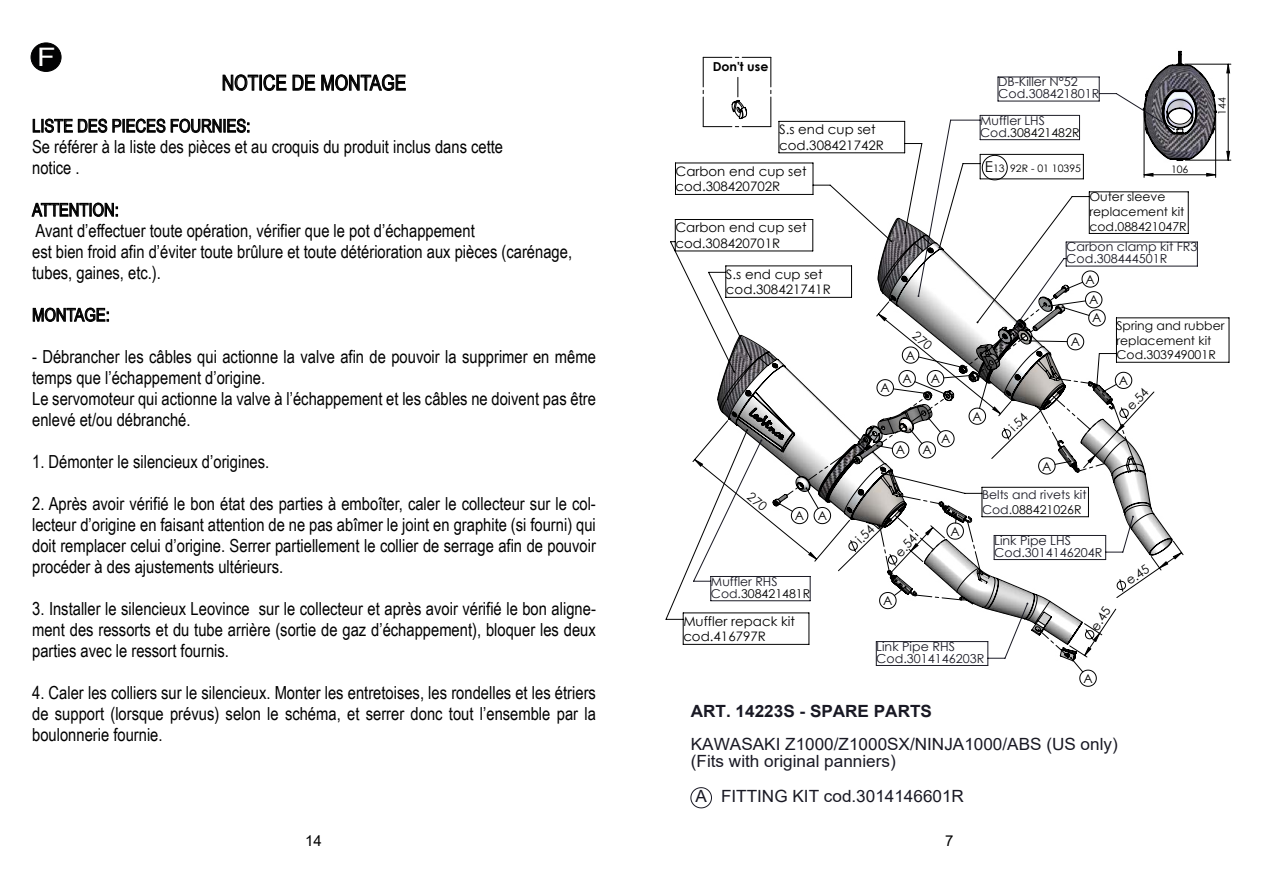
<style>
.page{position:relative;width:1263px;height:893px;background:#fff}
.page>*{position:absolute;margin:0;border:0;box-sizing:border-box;transform-origin:0 0}
.t1{font:25.5px "Arial";color:#fff;scale:1.19 1}
.t2{font:21px "Arial Narrow";color:#000}
.t3{font:18px/21px "Arial Narrow";color:#000}
.t4{font:16.8px/16.8px "Arial";color:#191924}
.t5{font:700 16.8px "Arial";color:#191924}
.t6{font:15px "Arial";color:#000}
.t7{font:13.05px/15.8px "Century Gothic";color:#000}
.t8{font:12.6px "Century Gothic";color:#000}
.t9{font:12.45px "Century Gothic";color:#000}
.t10{font:12.3px/12px "Century Gothic";color:#191924}
.t11{font:12.3px "Century Gothic";color:#000}
.t12{font:700 12.3px "Century Gothic";color:#000}
.t13{font:12.15px/14.9px "Century Gothic";color:#000}
.t14{font:12.15px/12.1px "Century Gothic";color:#191924}
.t15{font:10.5px "Century Gothic";color:#000}
.t16{font:10.35px "Century Gothic";color:#000}
.s1{color:#000}
.s2{font-size:15px}
</style>
<div class="page">
<svg style="left:690px;top:787px;width:22px;height:21px"></svg>
<svg style="left:665px;top:219px;width:27px;height:426px"></svg>
<svg style="left:675px;top:162px;width:17px;height:198px"></svg>
<hr style="left:1185px;top:160px;width:46px;height:1px;background:#000">
<hr style="left:1185px;top:64px;width:46px;height:1px;background:#000">
<svg style="left:1226px;top:64px;width:4px;height:97px"></svg>
<svg style="left:223px;top:74px;width:63px;height:17px"></svg>
<svg style="left:293px;top:75px;width:22px;height:16px"></svg>
<svg style="left:321px;top:74px;width:85px;height:17px"></svg>
<svg style="left:33px;top:119px;width:74px;height:14px"></svg>
<svg style="left:113px;top:119px;width:52px;height:14px"></svg>
<svg style="left:171px;top:119px;width:78px;height:14px"></svg>
<svg style="left:32px;top:203px;width:86px;height:14px"></svg>
<svg style="left:33px;top:308px;width:76px;height:14px"></svg>
<div style="left:31px;top:43px;width:30px;height:28px;background:#020203;border-radius:50%"></div>
<div style="left:31px;top:43px;width:30px;height:29px;border:1px solid #000;border-radius:50%"></div>
<svg style="left:692px;top:51px;width:525px;height:607px"></svg>
<h1 class="t1" style="left:37px;top:39px;width:17px">F</h1>
<p class="t2" style="left:222px;top:67px;width:186px">NOTICE DE MONTAGE</p>
<p class="t3" style="left:32px;top:115px;width:472px">LISTE DES PIECES FOURNIES:<br>Se référer à la liste des pièces et au croquis du produit inclus dans cette notice .</p>
<p class="t3" style="left:32px;top:199px;width:541px">ATTENTION:<br>Avant d’effectuer toute opération, vérifier que le pot d’échappement<br>est bien froid afin d’éviter toute brûlure et toute détérioration aux pièces (carénage, tubes, gaines, etc.).</p>
<p class="t3" style="left:32px;top:304px;width:79px">MONTAGE:</p>
<p class="t3" style="left:32px;top:346px;width:565px">- Débrancher les câbles qui actionne la valve afin de pouvoir la supprimer en même temps que l’échappement d’origine.<br>Le servomoteur qui actionne la valve à l’échappement et les câbles ne doivent pas être enlevé et/ou débranché.</p>
<p class="t3" style="left:32px;top:451px;width:239px">1. Démonter le silencieux d’origines.</p>
<p class="t3" style="left:32px;top:493px;width:565px;text-align:justify">2. Après avoir vérifié le bon état des parties à emboîter, caler le collecteur sur le col&shy;lecteur d’origine en faisant attention de ne pas abîmer le joint en graphite (si fourni) qui doit remplacer celui d’origine. Serrer partiellement le collier de serrage afin de pouvoir procéder à des ajustements ultérieurs.</p>
<p class="t3" style="left:32px;top:598px;width:565px;text-align:justify">3. Installer le silencieux Leovince sur le collecteur et après avoir vérifié le bon aligne&shy;ment des ressorts et du tube arrière (sortie de gaz d’échappement), bloquer les deux parties avec le ressort fournis.</p>
<p class="t3" style="left:32px;top:682px;width:565px;text-align:justify">4. Caler les colliers sur le silencieux. Monter les entretoises, les rondelles et les étriers de support (lorsque prévus) selon le schéma, et serrer donc tout l’ensemble par la boulonnerie fournie.</p>
<p class="t6" style="left:305px;top:830px;width:18px">14</p>
<p class="t12" style="left:713px;top:57px;width:57px">Don't use</p>
<p class="t7" style="left:779px;top:121px;width:106px">S.s end cup set cod.308421742R</p>
<p class="t7" style="left:675px;top:163px;width:133px">Carbon end cup set cod.308420702R</p>
<p class="t7" style="left:675px;top:219px;width:133px">Carbon end cup set cod.308420701R</p>
<p class="t7" style="left:726px;top:266px;width:106px">S.s end cup set cod.308421741R</p>
<p class="t11" style="left:795px;top:507px;width:11px">A</p>
<p class="t11" style="left:818px;top:507px;width:11px">A</p>
<p class="t11" style="left:880px;top:379px;width:11px">A</p>
<p class="t11" style="left:906px;top:347px;width:11px">A</p>
<p class="t11" style="left:902px;top:370px;width:11px">A</p>
<p class="t11" style="left:931px;top:370px;width:11px">A</p>
<p class="t11" style="left:941px;top:430px;width:11px">A</p>
<p class="t11" style="left:896px;top:441px;width:11px">A</p>
<p class="t11" style="left:922px;top:441px;width:11px">A</p>
<p class="t9" style="left:852px;top:535px;width:21px;rotate:-44deg">i.54</p>
<p class="t9" style="left:891px;top:549px;width:27px;rotate:-47deg">e.54</p>
<p class="t11" style="left:950px;top:523px;width:11px">A</p>
<p class="t10" style="left:998px;top:76px;width:103px">DB-Killer N°52<br>Cod.308421801R</p>
<p class="t14" style="left:980px;top:114px;width:101px">Muffler LHS<br>Cod.<span class="s1">308421482R</span></p>
<p class="t16" style="left:985px;top:161px;width:98px"><span class="s2">E</span>13 92R - 01 10395</p>
<p class="t16" style="left:1171px;top:162px;width:19px">106</p>
<p class="t13" style="left:1089px;top:189px;width:99px">Outer sleeve replacement kit cod.088421047R</p>
<p class="t10" style="left:1066px;top:241px;width:133px">Carbon clamp kit FR3<br>Cod.308444501R</p>
<p class="t15" style="left:1215px;top:115px;width:19px;rotate:-90deg">144</p>
<p class="t11" style="left:1085px;top:271px;width:11px">A</p>
<p class="t11" style="left:1092px;top:309px;width:11px">A</p>
<p class="t11" style="left:1089px;top:291px;width:11px">A</p>
<p class="t11" style="left:973px;top:408px;width:11px">A</p>
<p class="t11" style="left:1071px;top:333px;width:11px">A</p>
<p class="t9" style="left:1005px;top:423px;width:21px;rotate:-44deg">i.54</p>
<p class="t11" style="left:1042px;top:457px;width:11px">A</p>
<p class="t14" style="left:982px;top:487px;width:106px;line-height:14.9px">Belts and rivets kit<br>Cod.<span class="s1">088421026R</span></p>
<p class="t10" style="left:994px;top:534px;width:110px">Link Pipe LHS<br>Cod.3014146204R</p>
<p class="t13" style="left:1116px;top:318px;width:109px">Spring and rubber replacement kit<br>Cod.303949001R</p>
<p class="t11" style="left:1119px;top:372px;width:11px">A</p>
<p class="t9" style="left:1122px;top:402px;width:27px;rotate:-47deg">e.54</p>
<p class="t14" style="left:711px;top:575px;width:101px">Muffler RHS<br>Cod.<span class="s1">308421481R</span></p>
<p class="t7" style="left:683px;top:613px;width:113px">Muffler repack kit cod.416797R</p>
<p class="t11" style="left:883px;top:592px;width:11px">A</p>
<p class="t10" style="left:876px;top:640px;width:110px">Link Pipe RHS<br>Cod.3014146203R</p>
<p class="t8" style="left:1086px;top:624px;width:27px;rotate:-56deg">e.45</p>
<p class="t11" style="left:1083px;top:670px;width:11px">A</p>
<p class="t5" style="left:691px;top:699px;width:243px">ART. 14223S - SPARE PARTS</p>
<p class="t4" style="left:691px;top:736px;width:428px">KAWASAKI Z1000/Z1000SX/NINJA1000/ABS (US only) (Fits with original panniers)</p>
<p class="t4" style="left:695px;top:788px;width:270px">A FITTING KIT cod.3014146601R</p>
<p class="t9" style="left:1122px;top:574px;width:27px;rotate:-35deg">e.45</p>
<p class="t6" style="left:945px;top:830px;width:10px">7</p>
</div>
